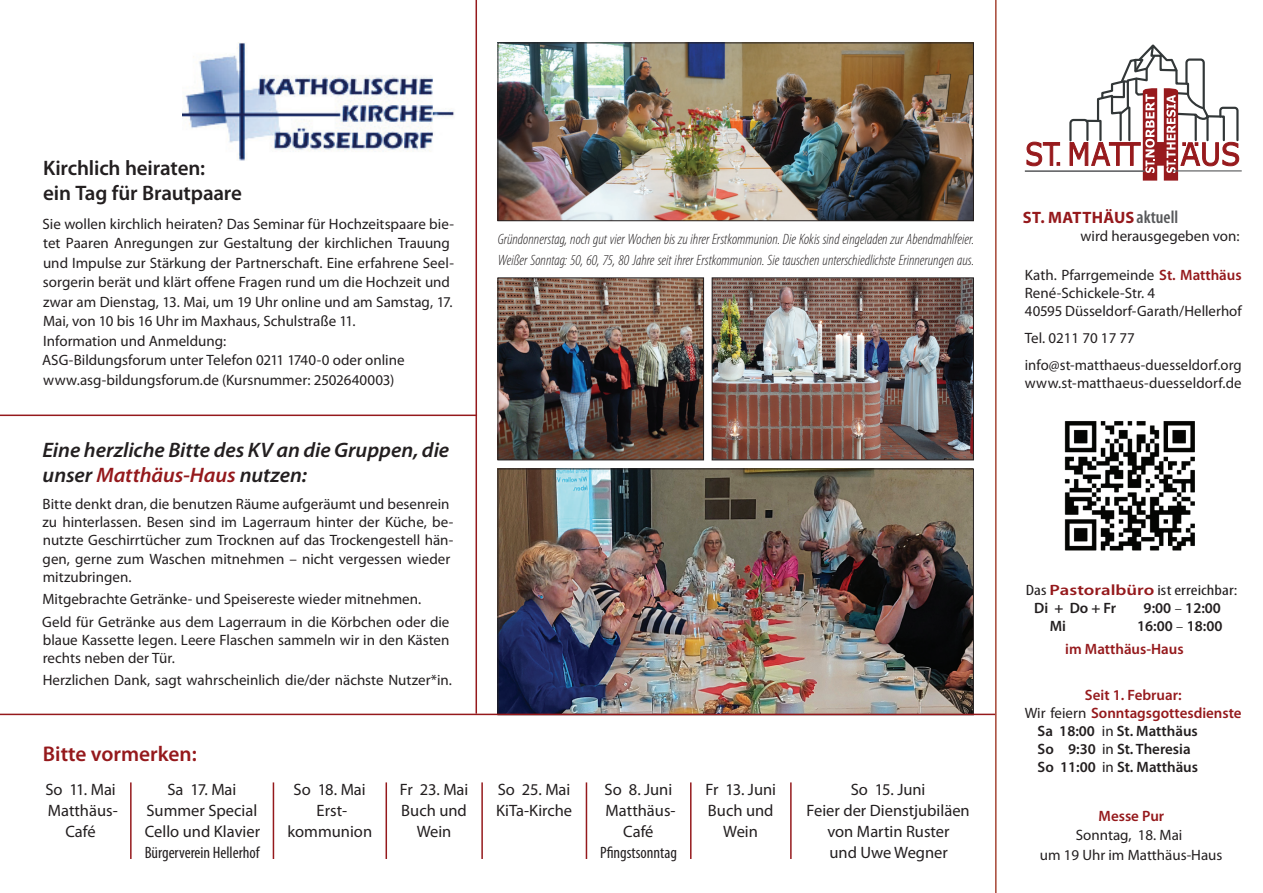
<style>
.page{position:relative;width:1263px;height:893px;background:#fff}
.page>*{position:absolute;margin:0;border:0;box-sizing:border-box;transform-origin:0 0}
.t1{font:600 21.3px "Myriad Pro";color:#95191c}
.t2{font:italic 600 21px/25.2px "Myriad Pro";letter-spacing:-.005em;color:#231f20}
.t3{font:600 21px/25.2px "Myriad Pro";letter-spacing:-.01em;color:#231f20}
.t4{font:16.5px/21px "Myriad Pro";color:#231f20;text-align:center}
.t5{font:condensed 16.5px "Myriad Pro";color:#231f20}
.t6{font:700 16.5px "Myriad Pro";letter-spacing:.015em;color:#95191c}
.t7{font:15px/19.5px "Myriad Pro";color:#231f20}
.t8{font:italic 300 condensed 15px/21px "Myriad Pro";color:#231f20}
.t9{font:600 15px "Myriad Pro";color:#231f20}
.t10{font:600 15px/22.5px "Myriad Pro";color:#95191c}
.t11{font:condensed 15px "Myriad Pro";letter-spacing:.005em;color:#231f20;scale:1.25 1}
.t12{font:600 15px "Myriad Pro";color:#961b1e}
.s1{color:#95191c}
.s2{font-weight:600;font-stretch:condensed;font-size:18px;color:#57585a}
.s3{font-weight:600;color:#95191c}
.s4{font-weight:600;font-stretch:normal;color:#95191c}
.s5{color:#fff}
.s6{font-family:"Minion Pro";font-weight:400}
.s7{color:#231f20}
.s8{font-family:"Minion Pro";font-weight:400;color:#231f20}
.s9{font-weight:400;color:#231f20}
.s10{font-weight:400}
</style>
<div class="page">
<svg style="left:995px;top:0;width:247px;height:893px"></svg>
<svg style="left:1026px;top:141px;width:34px;height:26px"></svg>
<svg style="left:1068px;top:44px;width:172px;height:137px"></svg>
<hr style="left:1172px;top:170px;width:70px;height:1px;background:#57585a">
<hr style="left:1025px;top:170px;width:120px;height:2px;background:#57585a">
<img style="left:1061px;top:414px;width:140px;height:144px">
<img style="left:182px;top:43px;width:273px;height:118px">
<hr style="left:130px;top:782px;width:2px;height:77px;background:#95191c">
<hr style="left:385px;top:782px;width:2px;height:77px;background:#95191c">
<hr style="left:481px;top:782px;width:2px;height:77px;background:#95191c">
<hr style="left:690px;top:782px;width:1px;height:77px;background:#95191c">
<img style="left:499px;top:45px;width:473px;height:174px">
<div style="left:497px;top:43px;width:477px;height:178px;border:1px solid #231f20"></div>
<img style="left:499px;top:470px;width:473px;height:243px">
<div style="left:497px;top:468px;width:477px;height:247px;border:1px solid #231f20"></div>
<img style="left:499px;top:279px;width:203px;height:179px">
<div style="left:497px;top:277px;width:207px;height:183px;border:1px solid #231f20"></div>
<img style="left:714px;top:279px;width:258px;height:179px">
<div style="left:712px;top:277px;width:262px;height:183px;border:1px solid #231f20"></div>
<div style="left:1051px;top:829px;width:157px;height:17px;background:#fff"></div>
<hr style="left:790px;top:782px;width:2px;height:77px;background:#95191c">
<hr style="left:0;top:714px;width:995px;height:1px;background:#95191c">
<hr style="left:475px;top:0;width:2px;height:714px;background:#95191c">
<hr style="left:0;top:415px;width:477px;height:1px;background:#95191c">
<hr style="left:273px;top:782px;width:1px;height:77px;background:#95191c">
<hr style="left:586px;top:782px;width:1px;height:77px;background:#95191c">
<h2 class="t3" style="left:43px;top:155px;width:201px">Kirchlich heiraten:<br>ein Tag für Brautpaare</h2>
<p class="t7" style="left:42px;top:214px;width:413px">Sie wollen kirchlich heiraten? Das Seminar für Hochzeitspaare bie&shy;tet Paaren Anregungen zur Gestaltung der kirchlichen Trauung und Impulse zur Stärkung der Partnerschaft. Eine erfahrene Seel&shy;sorgerin berät und klärt offene Fragen rund um die Hochzeit und zwar am Dienstag, 13. Mai, um 19 Uhr online und am Samstag, 17.<br>Mai, von 10 bis 16 Uhr im Maxhaus, Schulstraße 11.<br>Information und Anmeldung:<br>ASG-Bildungsforum unter Telefon 0211 1740-0 oder online www.asg-bildungsforum.de (Kursnummer: 2502640003)</p>
<h2 class="t2" style="left:42px;top:437px;width:408px">Eine herzliche Bitte des KV an die Gruppen, die unser <span class="s1">Matthäus-Haus</span> nutzen:</h2>
<p class="t7" style="left:42px;top:495px;width:412px;line-height:18px">Bitte denkt dran, die benutzen Räume aufgeräumt und besenrein zu hinterlassen. Besen sind im Lagerraum hinter der Küche, be&shy;nutzte Geschirrtücher zum Trocknen auf das Trockengestell hän&shy;gen, gerne zum Waschen mitnehmen – nicht vergessen wieder mitzubringen.</p>
<p class="t7" style="left:42px;top:587px;width:409px;line-height:22.5px">Mitgebrachte Getränke- und Speisereste wieder mitnehmen.<br>Geld für Getränke aus dem Lagerraum in die Körbchen oder die</p>
<p class="t7" style="left:43px;top:630px;width:408px;line-height:18px">blaue Kassette legen. Leere Flaschen sammeln wir in den Kästen rechts neben der Tür.</p>
<p class="t7" style="left:43px;top:670px;width:411px">Herzlichen Dank, sagt wahrscheinlich die/der nächste Nutzer*in.</p>
<p class="t8" style="left:498px;top:229px;width:478px">Gründonnerstag, noch gut vier Wochen bis zu ihrer Erstkommunion. Die Kokis sind eingeladen zur Abendmahlfeier.<br>Weißer Sonntag: 50, 60, 75, 80 Jahre seit ihrer Erstkommunion. Sie tauschen unterschiedlichste Erinnerungen aus.</p>
<h1 class="t1" style="left:43px;top:740px;width:155px">Bitte vormerken:</h1>
<p class="t4" style="left:45px;top:778px;width:74px">So 11. Mai<br>Matthäus-<br>Café</p>
<p class="t4" style="left:400px;top:778px;width:70px">Fr 23. Mai<br>Buch und<br>Wein</p>
<p class="t4" style="left:145px;top:778px;width:117px">Sa 17. Mai<br>Summer Special<br>Cello und Klavier</p>
<p class="t5" style="left:145px;top:842px;width:116px">Bürgerverein Hellerhof</p>
<p class="t4" style="left:287px;top:778px;width:86px">So 18. Mai<br>Erst&shy;kommunion</p>
<p class="t4" style="left:496px;top:778px;width:78px;text-align:left">So 25. Mai<br>KiTa-Kirche</p>
<p class="t4" style="left:806px;top:778px;width:165px">So 15. Juni<br>Feier der Dienstjubiläen von Martin Ruster<br>und Uwe Wegner</p>
<p class="t4" style="left:605px;top:778px;width:72px">So 8. Juni<br>Matthäus-<br>Café</p>
<p class="t5" style="left:600px;top:842px;width:78px">Pfingstsonntag</p>
<p class="t4" style="left:706px;top:778px;width:72px">Fr 13. Juni<br>Buch und<br>Wein</p>
<p class="t6" style="left:1023px;top:206px;width:157px">ST. MATTHÄUS <span class="s2">aktuell</span></p>
<p class="t7" style="left:1080px;top:226px;width:161px">wird herausgegeben von:</p>
<p class="t7" style="left:1025px;top:266px;width:218px;line-height:18px">Kath. Pfarrgemeinde <span class="s3">St. Matthäus<br></span>René-Schickele-Str. 4<br>40595 Düsseldorf-Garath/Hellerhof</p>
<p class="t7" style="left:1025px;top:324px;width:218px;line-height:27px">Tel. 0211 70 17 77 info@st-matthaeus-duesseldorf.org</p>
<p class="t7" style="left:1025px;top:373px;width:218px">www.st-matthaeus-duesseldorf.de</p>
<p class="t11" style="left:1026px;top:581px;width:171px">Das <span class="s4">Pastoralbüro</span> ist erreichbar:</p>
<p class="t9" style="left:1034px;top:599px;width:188px">Di + Do + Fr <span class="s5">1</span>9:00 <span class="s6">–</span> 12:00</p>
<p class="t9" style="left:1050px;top:617px;width:42px">Mi <span class="s5">+</span></p>
<p class="t10" style="left:1065px;top:615px;width:159px;text-indent:72px"><span class="s7">16:00</span> <span class="s8">–</span> <span class="s7">18:00 </span>im Matthäus-Haus</p>
<p class="t12" style="left:1085px;top:686px;width:98px">Seit 1. Februar:</p>
<p class="t10" style="left:1025px;top:702px;width:218px"><span class="s9">Wir feiern</span> Sonntagsgottesdienste</p>
<p class="t9" style="left:1037px;top:722px;width:162px">Sa 18:00 <span class="s10">in</span> St. Matthäus</p>
<p class="t9" style="left:1037px;top:740px;width:155px">So <span class="s5">1</span>9:30 <span class="s10">in</span> St. Theresia</p>
<p class="t9" style="left:1037px;top:758px;width:162px">So 11:00 <span class="s10">in</span> St. Matthäus</p>
<p class="t10" style="left:1098px;top:804px;width:67px">Messe Pur</p>
<p class="t7" style="left:1040px;top:825px;width:184px;text-align:center">am Sonntag, x . April<br>um 19 Uhr im Matthäus-Haus</p>
<p class="t7" style="left:1076px;top:825px;width:108px">Sonntag, 18. Mai</p>
</div>
